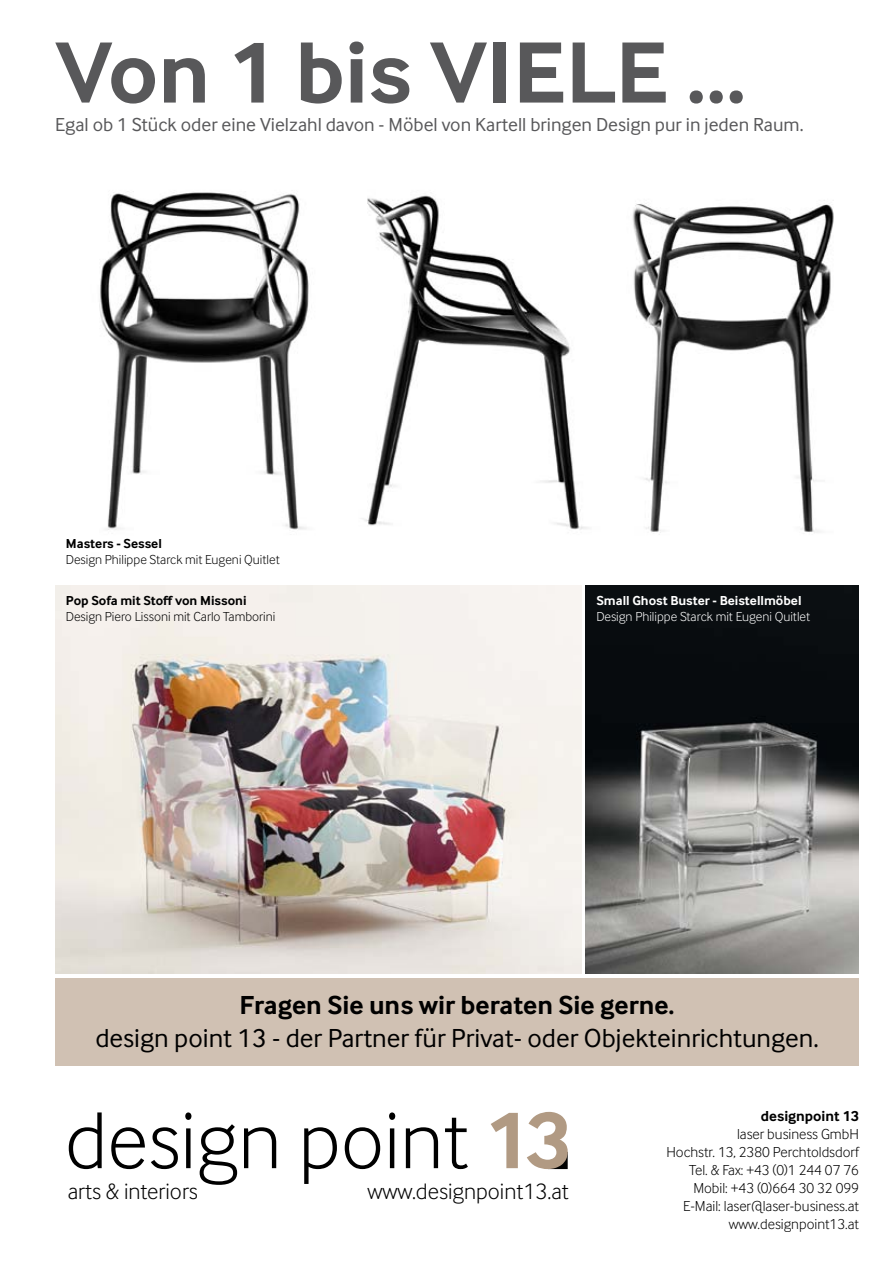
<style>
.page{position:relative;width:893px;height:1263px;background:#fff}
.page>*{position:absolute;margin:0;border:0;box-sizing:border-box;transform-origin:0 0}
.t1{font:700 90px "Inter Face Typo";color:#58585a}
.t2{font:300 83.55px "Inter Face Typo";color:#000}
.t3{font:27px "Inter Face Typo";color:#000}
.t4{font:700 27px "Inter Face Typo";color:#000}
.t5{font:300 23.25px "Inter Face Typo";color:#000}
.t6{font:19.5px "Inter Face Typo";color:#58585a}
.t7{font:300 15px/18px "Inter Face Typo";color:#000;text-align:right}
.t8{font:700 15px "Inter Face Typo";color:#000}
.t9{font:300 13.5px "Inter Face Typo";color:#000}
.t10{font:700 13.5px "Inter Face Typo";color:#000}
.t11{font:300 13.5px "Inter Face Typo";color:#fff}
.t12{font:700 13.5px "Inter Face Typo";color:#fff}
.s1{font-weight:700;color:#b19a83}
</style>
<div class="page">
<img style="left:99px;top:191px;width:735px;height:342px">
<img style="left:55px;top:585px;width:526px;height:389px">
<img style="left:586px;top:585px;width:273px;height:389px">
<div style="left:55px;top:978px;width:804px;height:87px;background:#d0c1b3"></div>
<svg style="left:548px;top:1152px;width:20px;height:17px"></svg>
<h1 class="t1" style="left:55px;top:20px;width:692px">Von 1 bis VIELE ...</h1>
<h3 class="t6" style="left:55px;top:113px;width:750px">Egal ob 1 Stück oder eine Vielzahl davon - Möbel von Kartell bringen Design pur in jeden Raum.</h3>
<p class="t10" style="left:66px;top:535px;width:97px">Masters - Sessel</p>
<p class="t9" style="left:66px;top:552px;width:215px">Design Philippe Starck mit Eugeni Quitlet</p>
<p class="t10" style="left:66px;top:593px;width:182px">Pop Sofa mit Stoff von Missoni</p>
<p class="t9" style="left:66px;top:609px;width:211px">Design Piero Lissoni mit Carlo Tamborini</p>
<p class="t12" style="left:596px;top:593px;width:207px">Small Ghost Buster - Beistellmöbel</p>
<p class="t11" style="left:596px;top:609px;width:215px">Design Philippe Starck mit Eugeni Quitlet</p>
<h3 class="t4" style="left:240px;top:990px;width:436px">Fragen Sie uns wir beraten Sie gerne.</h3>
<h3 class="t3" style="left:95px;top:1022px;width:725px">design point 13 - der Partner für Privat- oder Objekteinrichtungen.</h3>
<h2 class="t2" style="left:65px;top:1093px;width:507px">design point <span class="s1">13</span></h2>
<h3 class="t5" style="left:68px;top:1178px;width:132px">arts &amp; interiors</h3>
<h3 class="t5" style="left:367px;top:1178px;width:203px">www.designpoint13.at</h3>
<p class="t8" style="left:761px;top:1107px;width:100px">designpoint 13</p>
<p class="t7" style="left:666px;top:1125px;width:194px">laser business GmbH<br>Hochstr. 13, 2380 Perchtoldsdorf<br>Tel. &amp; Fax: +43 (0)1 244 07 76<br>Mobil: +43 (0)664 30 32 099<br>E-Mail: laser@laser-business.at www.designpoint13.at</p>
</div>
